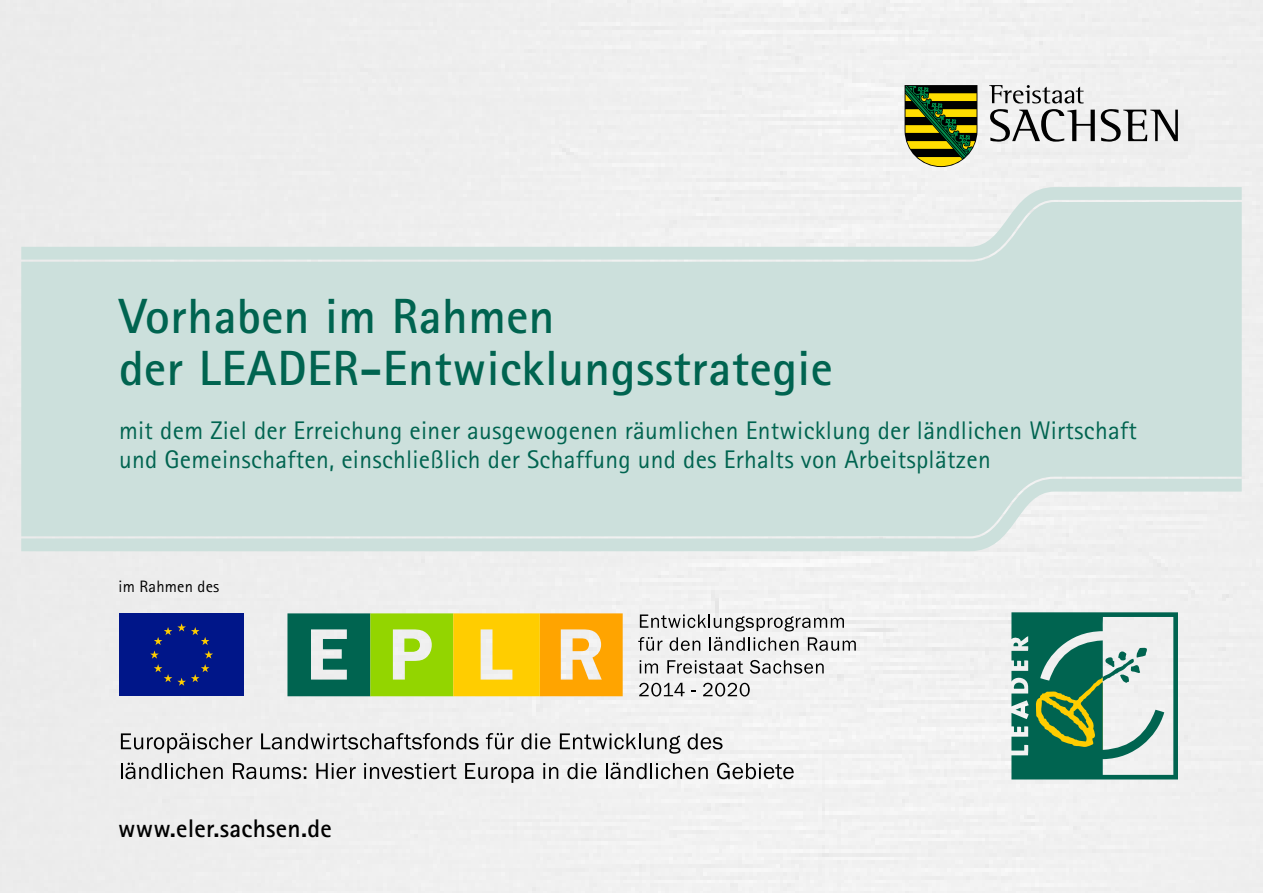
<style>
.page{position:relative;width:1263px;height:893px;background:#efefef}
.page>*{position:absolute;margin:0;border:0;box-sizing:border-box;transform-origin:0 0}
.t1{font:700 49.5px/52.5px "Rotis Sans Serif";letter-spacing:.01em;color:#006450}
.t2{font:25.5px/28.5px "Rotis Sans Serif";letter-spacing:.01em;color:#006450}
.t3{font:700 25.5px "Rotis Sans Serif";letter-spacing:.01em;color:#000}
.t4{font:16.5px "Rotis Sans Serif";letter-spacing:.01em;color:#000}
</style>
<div class="page">
<svg style="left:640px;top:614px;width:204px;height:17px"></svg>
<div style="left:119px;top:613px;width:125px;height:83px;background:#001689"></div>
<svg style="left:150px;top:623px;width:63px;height:63px"></svg>
<svg style="left:287px;top:613px;width:336px;height:83px;background:#b4b93b"></svg>
<svg style="left:638px;top:637px;width:24px;height:14px"></svg>
<svg style="left:669px;top:637px;width:31px;height:14px"></svg>
<svg style="left:709px;top:637px;width:89px;height:14px"></svg>
<svg style="left:808px;top:637px;width:48px;height:14px"></svg>
<svg style="left:640px;top:660px;width:18px;height:13px"></svg>
<svg style="left:667px;top:660px;width:76px;height:14px"></svg>
<svg style="left:750px;top:660px;width:74px;height:14px"></svg>
<svg style="left:639px;top:683px;width:46px;height:13px"></svg>
<svg style="left:703px;top:683px;width:47px;height:13px"></svg>
<svg style="left:121px;top:733px;width:131px;height:20px;background:#b6b6b6"></svg>
<svg style="left:261px;top:733px;width:218px;height:16px"></svg>
<svg style="left:486px;top:733px;width:28px;height:16px"></svg>
<svg style="left:521px;top:733px;width:30px;height:16px"></svg>
<svg style="left:560px;top:733px;width:120px;height:21px"></svg>
<svg style="left:688px;top:733px;width:34px;height:16px"></svg>
<svg style="left:121px;top:762px;width:102px;height:17px;background:#aaa"></svg>
<svg style="left:233px;top:763px;width:73px;height:16px"></svg>
<svg style="left:316px;top:763px;width:40px;height:16px"></svg>
<svg style="left:364px;top:763px;width:93px;height:16px"></svg>
<svg style="left:465px;top:763px;width:69px;height:20px"></svg>
<svg style="left:543px;top:763px;width:15px;height:16px"></svg>
<svg style="left:567px;top:763px;width:30px;height:16px"></svg>
<svg style="left:606px;top:762px;width:102px;height:17px"></svg>
<svg style="left:717px;top:763px;width:77px;height:16px"></svg>
<svg style="left:21px;top:187px;width:1221px;height:364px;background:#d2e2df"></svg>
<svg style="left:990px;top:109px;width:105px;height:33px"></svg>
<svg style="left:1101px;top:109px;width:77px;height:33px"></svg>
<svg style="left:989px;top:85px;width:94px;height:18px"></svg>
<svg style="left:904px;top:85px;width:73px;height:82px;background:#676f22"></svg>
<svg style="left:1011px;top:612px;width:168px;height:167px"></svg>
<h1 class="t1" style="left:119px;top:289px;width:715px">Vorhaben im Rahmen<br>der LEADER-Entwicklungsstrategie</h1>
<p class="t2" style="left:119px;top:416px;width:1019px">mit dem Ziel der Erreichung einer ausgewogenen räumlichen Entwicklung der ländlichen Wirtschaft und Gemeinschaften, einschließlich der Schaffung und des Erhalts von Arbeitsplätzen</p>
<p class="t4" style="left:119px;top:577px;width:102px">im Rahmen des</p>
<p class="t3" style="left:118px;top:812px;width:215px">www.eler.sachsen.de</p>
</div>
